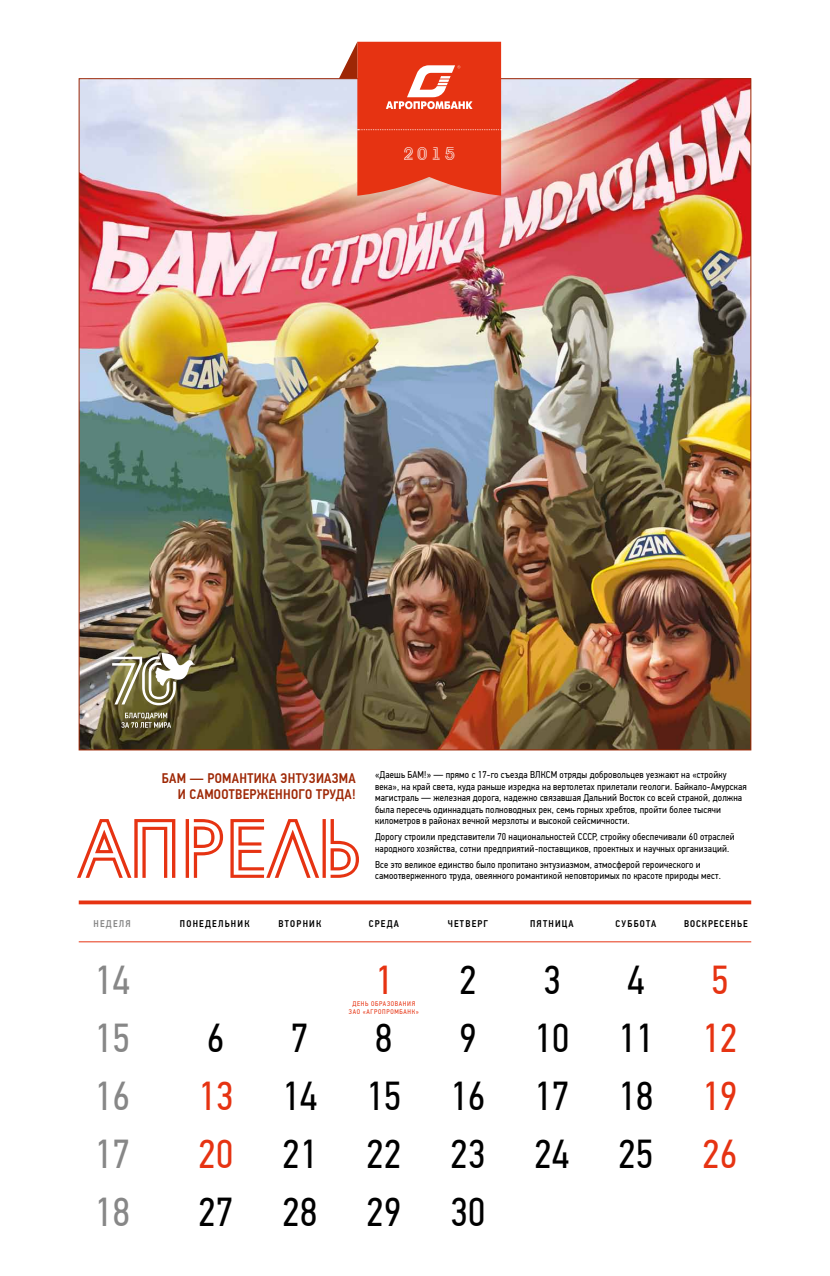
<style>
.page{position:relative;width:830px;height:1276px;background:#fff}
.page>*{position:absolute;margin:0;border:0;box-sizing:border-box;transform-origin:0 0}
.t1{font:81.68px "a Avante Titul Inline";color:#e63312}
.t2{font:40.35px "PF Din Text Cond Pro";color:#000}
.t3{font:40.35px "PF Din Text Cond Pro";color:#878787}
.t4{font:40.35px "PF Din Text Cond Pro";color:#e63312}
.t5{font:17.48px "a Avante Titul Inline";color:#fff}
.t6{font:500 13.88px/16.6px "PF Din Text Cond Pro";letter-spacing:.02em;color:#9e2705;text-align:right}
.t7{font:9.9px/11.6px "PF Din Text Cond Pro";letter-spacing:.015em;color:#000}
.t8{font:500 9.75px "PF Din Text Cond Pro";letter-spacing:.125em;color:#000}
.t9{font:500 9.75px "PF Din Text Cond Pro";letter-spacing:.1em;color:#000}
.t10{font:500 9.75px "PF Din Text Cond Pro";letter-spacing:.125em;color:#878787}
.t11{font:6.75px/8.1px "PF Din Text Cond Pro";letter-spacing:.1em;color:#e63312;text-align:center}
.s1{color:#e63312}
</style>
<div class="page">
<img style="left:81px;top:80px;width:667px;height:668px">
<svg style="left:121px;top:712px;width:50px;height:16px"></svg>
<svg style="left:112px;top:653px;width:83px;height:52px"></svg>
<svg style="left:79px;top:900px;width:671px;height:4px;fill:#e63312"></svg>
<hr style="left:79px;top:941px;width:671px;height:1px;background:#e63312">
<svg style="left:339px;top:42px;width:162px;height:154px"></svg>
<h3 class="t5" style="left:403px;top:144px;width:53px">2015</h3>
<h3 class="t6" style="left:162px;top:770px;width:195px">БАМ — РОМАНТИКА ЭНТУЗИАЗМА<br>И САМООТВЕРЖЕННОГО ТРУДА!</h3>
<p class="t7" style="left:375px;top:768px;width:373px">«Даешь БАМ!» — прямо с 17-го съезда ВЛКСМ отряды добровольцев уезжают на «стройку века», на край света, куда раньше изредка на вертолетах прилетали геологи. Байкало-Амурская магистраль — железная дорога, надежно связавшая Дальний Восток со всей страной, должна была пересечь одиннадцать полноводных рек, семь горных хребтов, пройти более тысячи километров в районах вечной мерзлоты и высокой сейсмичности.</p>
<p class="t7" style="left:375px;top:831px;width:361px">Дорогу строили представители 70 национальностей СССР, стройку обеспечивали 60 отраслей народного хозяйства, сотни предприятий-поставщиков, проектных и научных организаций.</p>
<p class="t7" style="left:375px;top:858px;width:347px">Все это великое единство было пропитано энтузиазмом, атмосферой героического и самоотверженного труда, овеянного романтикой неповторимых по красоте природы мест.</p>
<h1 class="t1" style="left:79px;top:805px;width:283px">АПРЕЛЬ</h1>
<p class="t10" style="left:93px;top:918px;width:39px">НЕДЕЛЯ</p>
<p class="t8" style="left:180px;top:918px;width:71px">ПОНЕДЕЛЬНИК</p>
<p class="t8" style="left:278px;top:918px;width:44px">ВТОРНИК</p>
<p class="t8" style="left:368px;top:918px;width:32px">СРЕДА</p>
<p class="t8" style="left:447px;top:918px;width:42px">ЧЕТВЕРГ</p>
<p class="t8" style="left:530px;top:918px;width:45px">ПЯТНИЦА</p>
<p class="t8" style="left:615px;top:918px;width:42px">СУББОТА</p>
<p class="t9" style="left:683px;top:918px;width:65px">ВОСКРЕСЕНЬЕ</p>
<h2 class="t3" style="left:94px;top:956px;width:37px">14</h2>
<h2 class="t4" style="left:375px;top:956px;width:19px">1</h2>
<h2 class="t2" style="left:459px;top:956px;width:19px">2</h2>
<h2 class="t2" style="left:542px;top:956px;width:19px">3</h2>
<h2 class="t2" style="left:626px;top:956px;width:19px">4</h2>
<h2 class="t4" style="left:710px;top:956px;width:19px">5</h2>
<h2 class="t3" style="left:94px;top:1013px;width:37px">15</h2>
<h2 class="t2" style="left:207px;top:1013px;width:19px">6</h2>
<h2 class="t2" style="left:291px;top:1013px;width:19px">7</h2>
<h2 class="t2" style="left:375px;top:1013px;width:19px">8</h2>
<h2 class="t2" style="left:459px;top:1013px;width:19px">9</h2>
<h2 class="t2" style="left:534px;top:1013px;width:205px">10 11 <span class="s1">12</span></h2>
<h2 class="t3" style="left:94px;top:1072px;width:37px">16</h2>
<h2 class="t2" style="left:198px;top:1072px;width:541px"><span class="s1">13</span> 14 15 16 17 18 <span class="s1">19</span></h2>
<h2 class="t3" style="left:94px;top:1130px;width:37px">17</h2>
<h2 class="t2" style="left:198px;top:1130px;width:541px"><span class="s1">20</span> 21 22 23 24 25 <span class="s1">26</span></h2>
<h2 class="t3" style="left:94px;top:1188px;width:37px">18</h2>
<h2 class="t2" style="left:198px;top:1188px;width:289px">27 28 29 30</h2>
<p class="t11" style="left:349px;top:999px;width:72px">ДЕНЬ ОБРАЗОВАНИЯ<br>ЗАО «АГРОПРОМБАНК»</p>
</div>
